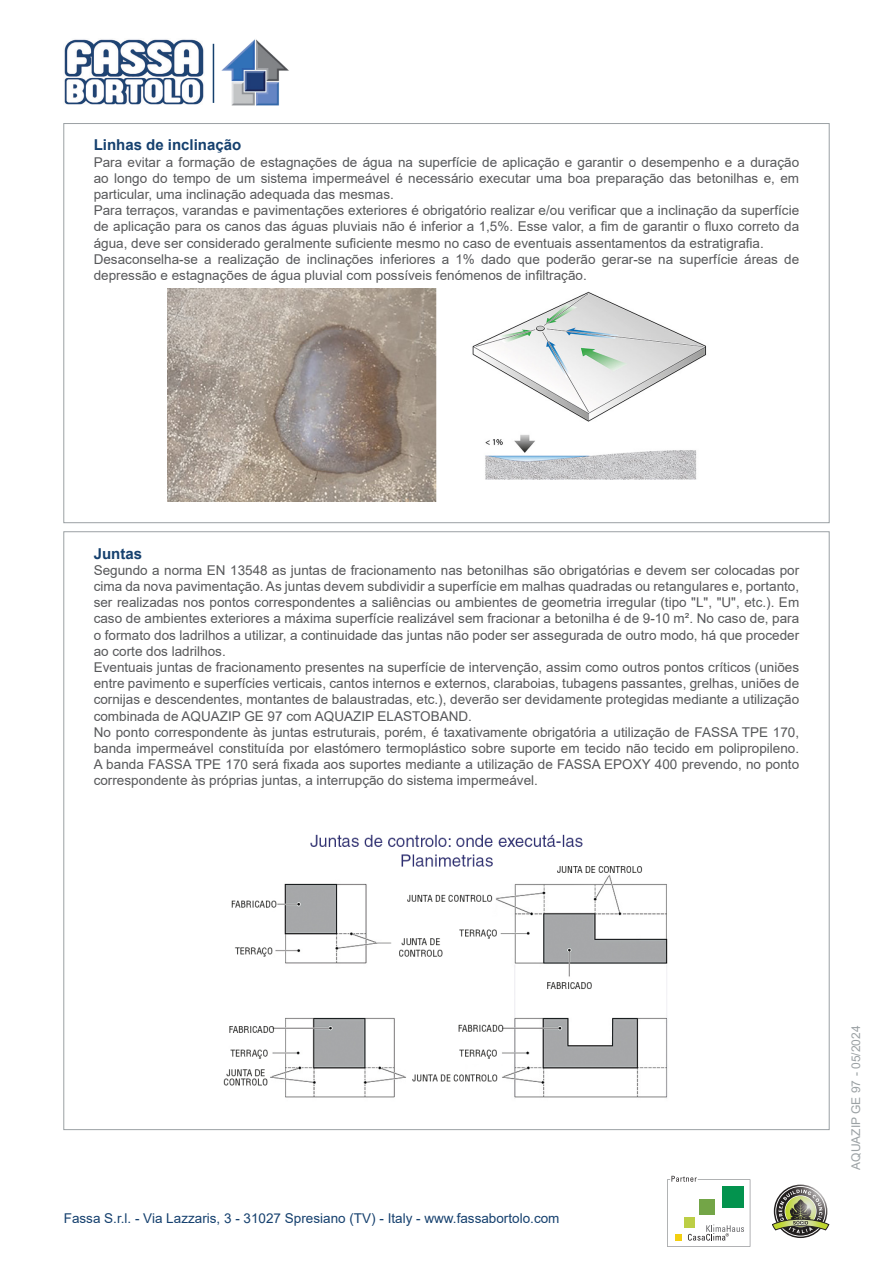
<style>
.page{position:relative;width:893px;height:1263px;background:#fff}
.page>*{position:absolute;margin:0;border:0;box-sizing:border-box;transform-origin:0 0}
.Sottotitolo{font:700 15px "Arial";color:#15406e}
.Descrizione1{font:13.5px/16.2px "Arial";color:#57585a;text-align:justify}
.t1{font:13.5px "Arial";color:#15406e}
.t2{font:12px "Arial";color:#9ba1a4}
</style>
<div class="page">
<img style="left:168px;top:289px;width:538px;height:212px">
<img style="left:223px;top:834px;width:445px;height:265px">
<svg style="left:667px;top:1176px;width:83px;height:71px"></svg>
<svg style="left:772px;top:1186px;width:57px;height:50px"></svg>
<img style="left:64px;top:39px;width:140px;height:66px">
<hr style="left:213px;top:44px;width:1px;height:59px;background:#15406e">
<img style="left:221px;top:39px;width:68px;height:67px">
<p class="Sottotitolo" style="left:94px;top:134px;width:149px">Linhas de inclinação</p>
<p class="Descrizione1" style="left:94px;top:154px;width:707px">Para evitar a formação de estagnações de água na superfície de aplicação e garantir o desempenho e a duração ao longo do tempo de um sistema impermeável é necessário executar uma boa preparação das betonilhas e, em particular, uma inclinação adequada das mesmas.</p>
<p class="Descrizione1" style="left:94px;top:202px;width:707px">Para terraços, varandas e pavimentações exteriores é obrigatório realizar e/ou verificar que a inclinação da superfície de aplicação para os canos das águas pluviais não é inferior a 1,5%. Esse valor, a fim de garantir o fluxo correto da água, deve ser considerado geralmente suficiente mesmo no caso de eventuais assentamentos da estratigrafia.</p>
<p class="Descrizione1" style="left:94px;top:251px;width:707px">Desaconselha-se a realização de inclinações inferiores a 1% dado que poderão gerar-se na superfície áreas de depressão e estagnações de água pluvial com possíveis fenómenos de infiltração.</p>
<p class="Sottotitolo" style="left:94px;top:543px;width:50px">Juntas</p>
<p class="Descrizione1" style="left:94px;top:562px;width:707px">Segundo a norma EN 13548 as juntas de fracionamento nas betonilhas são obrigatórias e devem ser colocadas por cima da nova pavimentação. As juntas devem subdividir a superfície em malhas quadradas ou retangulares e, portanto, ser realizadas nos pontos correspondentes a saliências ou ambientes de geometria irregular (tipo "L", "U", etc.). Em caso de ambientes exteriores a máxima superfície realizável sem fracionar a betonilha é de 9-10 m². No caso de, para o formato dos ladrilhos a utilizar, a continuidade das juntas não poder ser assegurada de outro modo, há que proceder ao corte dos ladrilhos.</p>
<p class="Descrizione1" style="left:94px;top:659px;width:707px">Eventuais juntas de fracionamento presentes na superfície de intervenção, assim como outros pontos críticos (uniões entre pavimento e superfícies verticais, cantos internos e externos, claraboias, tubagens passantes, grelhas, uniões de cornijas e descendentes, montantes de balaustradas, etc.), deverão ser devidamente protegidas mediante a utilização combinada de AQUAZIP GE 97 com AQUAZIP ELASTOBAND.</p>
<p class="Descrizione1" style="left:94px;top:724px;width:707px">No ponto correspondente às juntas estruturais, porém, é taxativamente obrigatória a utilização de FASSA TPE 170, banda impermeável constituída por elastómero termoplástico sobre suporte em tecido não tecido em polipropileno.<br>A banda FASSA TPE 170 será fixada aos suportes mediante a utilização de FASSA EPOXY 400 prevendo, no ponto correspondente às próprias juntas, a interrupção do sistema impermeável.</p>
<p class="t1" style="left:64px;top:1208px;width:497px">Fassa S.r.l. - Via Lazzaris, 3 - 31027 Spresiano (TV) - Italy - www.fassabortolo.com</p>
<p class="t2" style="left:848px;top:1170px;width:145px;rotate:-90deg">AQUAZIP GE 97 - 05/2024</p>
</div>
